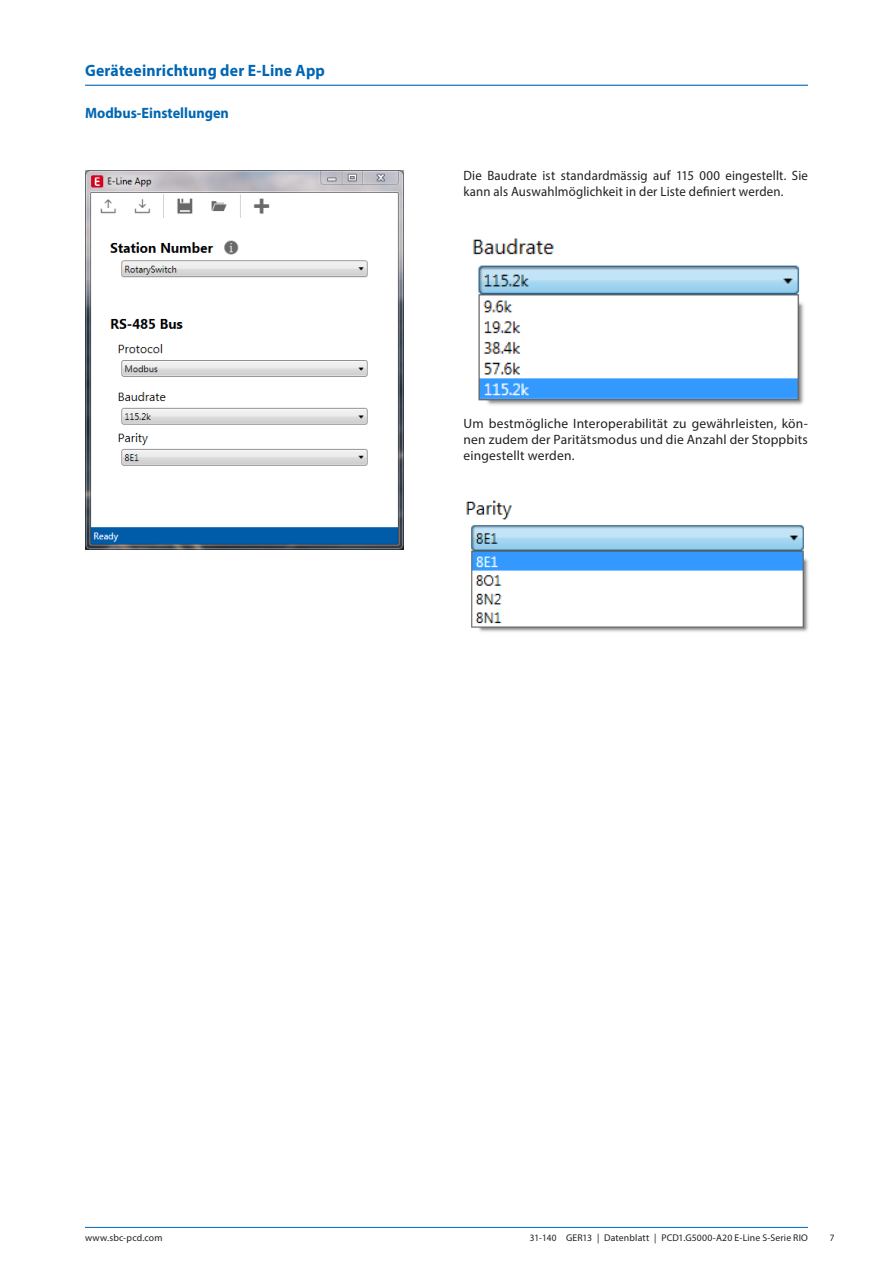
<style>
.page{position:relative;width:893px;height:1263px;background:#fff}
.page>*{position:absolute;margin:0;border:0;box-sizing:border-box;transform-origin:0 0}
.Tabellentitel__blau{font:700 16.5px "Myriad Pro";letter-spacing:.01em;color:#0166b3;scale:.95 1}
.AbsatzTitel_blau_bol{font:700 15px "Myriad Pro";color:#0166b3;scale:.95 1}
.Grundtext__9_13pt{font:13.5px/16.2px "Myriad Pro";letter-spacing:.015em;color:#231f20;text-align:justify}
.Grundtext__9_13pt-2{font:13.5px/16.2px "Myriad Pro";letter-spacing:.015em;color:#231f20;scale:.95 1}
.t1{font:9.75px "Myriad Pro";letter-spacing:.015em;color:#231f20;scale:.95 1}
.t2{font:9.75px "Myriad Pro";letter-spacing:.015em;color:#231f20}
</style>
<div class="page">
<img style="left:85px;top:170px;width:319px;height:380px">
<hr style="left:85px;top:1227px;width:723px;height:1px;background:#0166b3">
<hr style="left:85px;top:85px;width:723px;height:1px;background:#0166b3">
<img style="left:473px;top:238px;width:331px;height:167px">
<img style="left:466px;top:500px;width:343px;height:132px">
<p class="Tabellentitel__blau" style="left:85px;top:60px;width:254px">Geräteeinrichtung der E-Line App</p>
<p class="AbsatzTitel_blau_bol" style="left:85px;top:103px;width:153px">Modbus-Einstellungen</p>
<p class="Grundtext__9_13pt-2" style="left:463px;top:167px;width:364px">Die Baudrate ist standardmässig auf 115 000 eingestellt. Sie kann als Auswahlmöglichkeit in der Liste definiert werden.</p>
<p class="Grundtext__9_13pt" style="left:463px;top:415px;width:346px">Um bestmögliche Interoperabilität zu gewährleisten, kön&shy;nen zudem der Paritätsmodus und die Anzahl der Stoppbits eingestellt werden.</p>
<p class="t2" style="left:85px;top:1231px;width:79px">www.sbc-pcd.com</p>
<p class="t1" style="left:530px;top:1231px;width:294px">31-140 GER13 | Datenblatt | PCD1.G5000-A20 E-Line S-Serie RIO</p>
<p class="t1" style="left:830px;top:1231px;width:7px">7</p>
</div>
